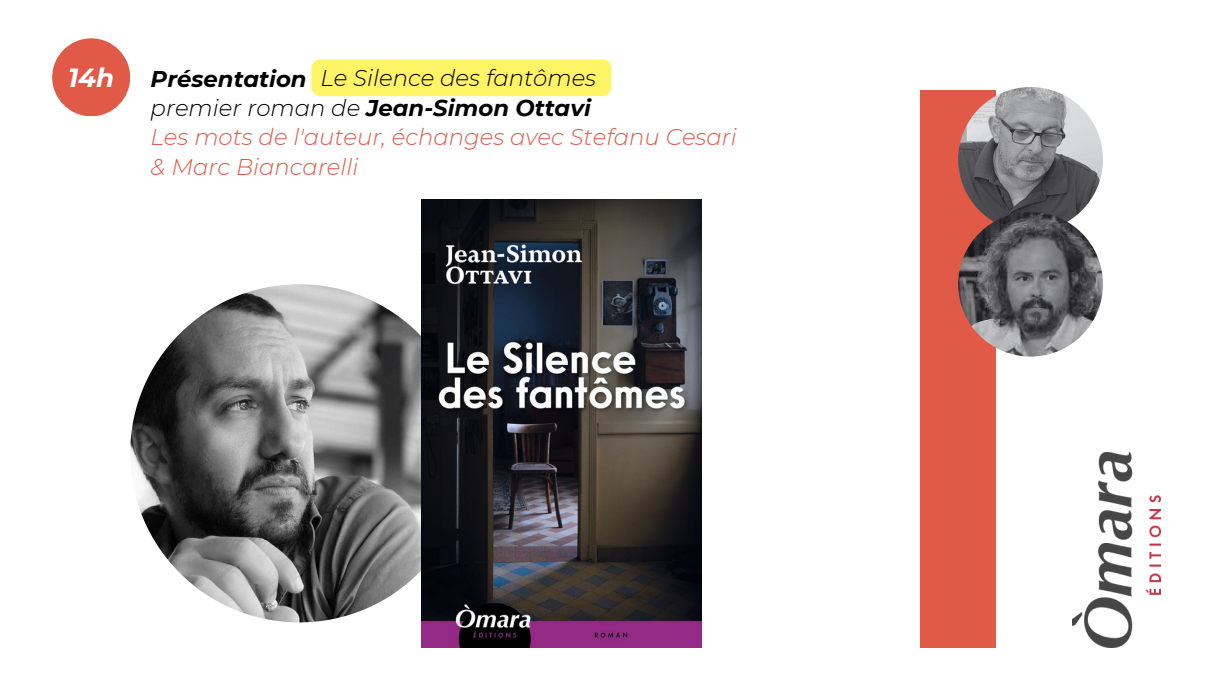
<style>
.page{position:relative;width:1230px;height:693px;background:#fff}
.page>*{position:absolute;margin:0;border:0;box-sizing:border-box;transform-origin:0 0}
.t1{font:italic 700 26.2px "Montserrat";color:#fff}
.t2{font:italic 300 22.8px "Montserrat";color:#e05a47}
.t3{font:italic 700 22.8px "Montserrat";color:#000}
.t4{font:italic 300 22.8px "Montserrat";color:#000}
.s1{font-weight:300}
</style>
<div class="page">
<div style="left:311px;top:59px;width:300px;height:37px;background:#fff466"></div>
<img style="left:130px;top:284px;width:338px;height:338px;border-radius:50%">
<img style="left:422px;top:199px;width:280px;height:448px">
<div style="left:920px;top:90px;width:76px;height:557px;background:#e05a47"></div>
<img style="left:958px;top:87px;width:145px;height:145px;border-radius:50%">
<img style="left:958px;top:212px;width:145px;height:145px;border-radius:50%">
<div style="left:52px;top:38px;width:78px;height:78px;background:#e05a47;border-radius:50%"></div>
<img style="left:1072px;top:452px;width:89px;height:195px">
<p class="t1" style="left:68px;top:62px;width:48px">14h</p>
<p class="t4" style="left:320px;top:64px;width:277px">Le Silence des fantômes</p>
<p class="t3" style="left:151px;top:65px;width:158px">Présentation</p>
<p class="t3" style="left:151px;top:94px;width:442px"><span class="s1">premier roman de</span> Jean-Simon Ottavi</p>
<p class="t2" style="left:151px;top:123px;width:588px">Les mots de l'auteur, échanges avec Stefanu Cesari</p>
<p class="t2" style="left:151px;top:153px;width:209px">&amp; Marc Biancarelli</p>
</div>
